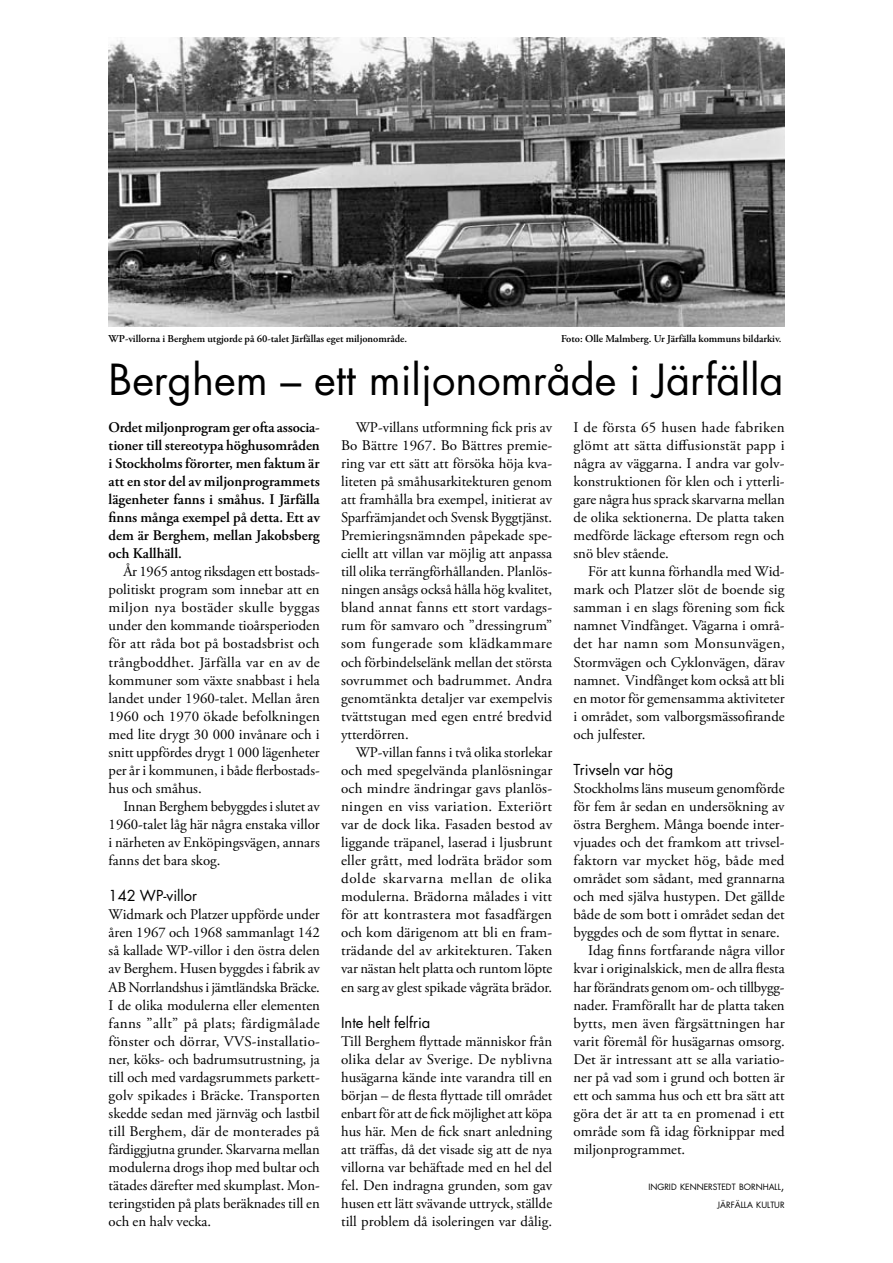
<style>
.page{position:relative;width:893px;height:1263px;background:#fff}
.page>*{position:absolute;margin:0;border:0;box-sizing:border-box;transform-origin:0 0}
.t1{font:41.7px "Futura Std";color:#000}
.t2{font:14.7px/18px "Adobe Garamond Pro";color:#000}
.t3{font:600 14.7px "Adobe Garamond Pro";color:#000}
.t4{font:14.7px "Adobe Garamond Pro";letter-spacing:.02em;color:#000}
.t5{font:14.7px "Adobe Garamond Pro";letter-spacing:.025em;color:#000}
.t6{font:14.7px "Adobe Garamond Pro";letter-spacing:.04em;color:#000}
.t7{font:14.7px "Adobe Garamond Pro";letter-spacing:.03em;color:#000}
.t8{font:14.7px "Futura Std";color:#000}
.t9{font:600 10.5px "Adobe Garamond Pro";color:#000}
.t10{font:8.4px/18px "Futura Std";color:#000;text-align:right}
.s1{font-family:"Futura Std"}
.s2{font-size:12px}
</style>
<div class="page">
<img style="left:109px;top:38px;width:676px;height:288px">
<p class="t9" style="left:109px;top:332px;width:300px">WP-villorna i Berghem utgjorde på 60-talet Järfällas eget miljonområde.</p>
<p class="t9" style="left:561px;top:332px;width:222px">Foto: Olle Malmberg. Ur Järfälla kommuns bildarkiv.</p>
<p class="t1" style="left:109px;top:353px;width:676px">Berghem – ett miljonområde i Järfälla</p>
<p class="t3" style="left:109px;top:419px;width:213px">Ordet miljonprogram ger ofta associa-</p>
<p class="t3" style="left:109px;top:437px;width:213px">tioner till stereotypa höghusområden</p>
<p class="t3" style="left:109px;top:455px;width:212px">i Stockholms förorter, men faktum är</p>
<p class="t3" style="left:109px;top:473px;width:213px">att en stor del av miljonprogrammets</p>
<p class="t3" style="left:109px;top:491px;width:213px">lägenheter fanns i småhus. I Järfälla</p>
<p class="t3" style="left:109px;top:509px;width:213px">finns många exempel på detta. Ett av</p>
<p class="t3" style="left:109px;top:527px;width:213px">dem är Berghem, mellan Jakobsberg</p>
<p class="t3" style="left:109px;top:545px;width:75px">och Kallhäll.</p>
<p class="t2" style="left:123px;top:563px;width:198px">År 1965 antog riksdagen ett bostads-</p>
<p class="t2" style="left:109px;top:581px;width:213px">politiskt program som innebar att en</p>
<p class="t5" style="left:109px;top:599px;width:213px">miljon nya bostäder skulle byggas</p>
<p class="t2" style="left:109px;top:617px;width:213px">under den kommande tioårsperioden</p>
<p class="t2" style="left:109px;top:635px;width:212px">för att råda bot på bostadsbrist och</p>
<p class="t4" style="left:109px;top:653px;width:213px">trångboddhet. Järfälla var en av de</p>
<p class="t2" style="left:109px;top:671px;width:213px">kommuner som växte snabbast i hela</p>
<p class="t2" style="left:109px;top:689px;width:213px">landet under 1960-talet. Mellan åren</p>
<p class="t2" style="left:109px;top:707px;width:213px">1960 och 1970 ökade befolkningen</p>
<p class="t2" style="left:109px;top:726px;width:212px">med lite drygt 30 000 invånare och i</p>
<p class="t2" style="left:109px;top:744px;width:213px">snitt uppfördes drygt 1 000 lägenheter</p>
<p class="t2" style="left:109px;top:762px;width:213px">per år i kommunen, i både flerbostads-</p>
<p class="t2" style="left:109px;top:780px;width:95px">hus och småhus.</p>
<p class="t2" style="left:123px;top:798px;width:198px">Innan Berghem bebyggdes i slutet av</p>
<p class="t2" style="left:109px;top:816px;width:213px">1960-talet låg här några enstaka villor</p>
<p class="t2" style="left:109px;top:834px;width:213px">i närheten av Enköpingsvägen, annars</p>
<p class="t2" style="left:109px;top:852px;width:113px">fanns det bara skog.</p>
<p class="t2" style="left:109px;top:888px;width:213px"><span class="s1">142 WP-villor<br></span>Widmark och Platzer uppförde under åren 1967 och 1968 sammanlagt 142 så kallade WP-villor i den östra delen av Berghem. Husen byggdes i fabrik av AB Norrlandshus i jämtländska Bräcke.<br>I de olika modulerna eller elementen fanns ”allt” på plats; färdigmålade fönster och dörrar, VVS-installatio&shy;ner, köks- och badrumsutrustning, ja till och med vardagsrummets parkett&shy;golv spikades i Bräcke. Transporten skedde sedan med järnväg och lastbil till Berghem, där de monterades på färdiggjutna grunder. Skarvarna mellan modulerna drogs ihop med bultar och tätades därefter med skumplast. Mon&shy;teringstiden på plats beräknades till en och en halv vecka.</p>
<p class="t2" style="left:356px;top:419px;width:198px">WP-villans utformning fick pris av</p>
<p class="t2" style="left:341px;top:437px;width:213px">Bo Bättre 1967. Bo Bättres premie-</p>
<p class="t2" style="left:341px;top:455px;width:213px">ring var ett sätt att försöka höja kva-</p>
<p class="t2" style="left:341px;top:473px;width:213px">liteten på småhusarkitekturen genom</p>
<p class="t2" style="left:341px;top:491px;width:213px">att framhålla bra exempel, initierat av</p>
<p class="t2" style="left:341px;top:509px;width:212px">Sparfrämjandet och Svensk Byggtjänst.</p>
<p class="t2" style="left:341px;top:527px;width:213px">Premieringsnämnden påpekade spe-</p>
<p class="t2" style="left:341px;top:545px;width:212px">ciellt att villan var möjlig att anpassa</p>
<p class="t2" style="left:341px;top:563px;width:213px">till olika terrängförhållanden. Planlös-</p>
<p class="t2" style="left:341px;top:581px;width:213px">ningen ansågs också hålla hög kvalitet,</p>
<p class="t2" style="left:341px;top:599px;width:213px">bland annat fanns ett stort vardags-</p>
<p class="t2" style="left:341px;top:617px;width:213px">rum för samvaro och ”dressingrum”</p>
<p class="t7" style="left:341px;top:635px;width:212px">som fungerade som klädkammare</p>
<p class="t2" style="left:341px;top:653px;width:213px">och förbindelselänk mellan det största</p>
<p class="t2" style="left:341px;top:671px;width:213px">sovrummet och badrummet. Andra</p>
<p class="t2" style="left:341px;top:689px;width:213px">genomtänkta detaljer var exempelvis</p>
<p class="t2" style="left:341px;top:707px;width:212px">tvättstugan med egen entré bredvid</p>
<p class="t2" style="left:341px;top:726px;width:69px">ytterdörren.</p>
<p class="t2" style="left:356px;top:744px;width:198px">WP-villan fanns i två olika storlekar</p>
<p class="t2" style="left:341px;top:762px;width:213px">och med spegelvända planlösningar</p>
<p class="t2" style="left:341px;top:780px;width:213px">och mindre ändringar gavs planlös-</p>
<p class="t4" style="left:341px;top:797px;width:213px">ningen en viss variation. Exteriört</p>
<p class="t2" style="left:341px;top:816px;width:213px">var de dock lika. Fasaden bestod av</p>
<p class="t2" style="left:341px;top:834px;width:213px">liggande träpanel, laserad i ljusbrunt</p>
<p class="t2" style="left:341px;top:852px;width:213px">eller grått, med lodräta brädor som</p>
<p class="t6" style="left:341px;top:870px;width:212px">dolde skarvarna mellan de olika</p>
<p class="t2" style="left:341px;top:888px;width:213px">modulerna. Brädorna målades i vitt</p>
<p class="t2" style="left:341px;top:906px;width:212px">för att kontrastera mot fasadfärgen</p>
<p class="t2" style="left:341px;top:924px;width:213px">och kom därigenom att bli en fram-</p>
<p class="t2" style="left:341px;top:942px;width:213px">trädande del av arkitekturen. Taken</p>
<p class="t2" style="left:341px;top:960px;width:213px">var nästan helt platta och runtom löpte</p>
<p class="t2" style="left:341px;top:978px;width:213px">en sarg av glest spikade vågräta brädor.</p>
<p class="t2" style="left:341px;top:1014px;width:213px"><span class="s1">Inte helt felfria<br></span>Till Berghem flyttade människor från olika delar av Sverige. De nyblivna husägarna kände inte varandra till en början – de flesta flyttade till området enbart för att de fick möjlighet att köpa hus här. Men de fick snart anledning att träffas, då det visade sig att de nya villorna var behäftade med en hel del fel. Den indragna grunden, som gav husen ett lätt svävande uttryck, ställde till problem då isoleringen var dålig.</p>
<p class="t4" style="left:573px;top:418px;width:213px">I de första 65 husen hade fabriken</p>
<p class="t2" style="left:573px;top:437px;width:213px">glömt att sätta diffusionstät papp i</p>
<p class="t2" style="left:573px;top:455px;width:213px">några av väggarna. I andra var golv-</p>
<p class="t2" style="left:573px;top:473px;width:213px">konstruktionen för klen och i ytterli-</p>
<p class="t2" style="left:573px;top:491px;width:213px">gare några hus sprack skarvarna mellan</p>
<p class="t2" style="left:573px;top:509px;width:212px">de olika sektionerna. De platta taken</p>
<p class="t2" style="left:573px;top:527px;width:213px">medförde läckage eftersom regn och</p>
<p class="t2" style="left:573px;top:545px;width:97px">snö blev stående.</p>
<p class="t2" style="left:588px;top:563px;width:198px">För att kunna förhandla med Wid-</p>
<p class="t2" style="left:573px;top:581px;width:213px">mark och Platzer slöt de boende sig</p>
<p class="t2" style="left:573px;top:599px;width:213px">samman i en slags förening som fick</p>
<p class="t2" style="left:573px;top:617px;width:213px">namnet Vindfånget. Vägarna i områ-</p>
<p class="t5" style="left:573px;top:635px;width:213px">det har namn som Monsunvägen,</p>
<p class="t2" style="left:573px;top:653px;width:213px">Stormvägen och Cyklonvägen, därav</p>
<p class="t2" style="left:573px;top:671px;width:213px">namnet. Vindfånget kom också att bli</p>
<p class="t2" style="left:573px;top:689px;width:213px">en motor för gemensamma aktiviteter</p>
<p class="t2" style="left:573px;top:707px;width:213px">i området, som valborgsmässofirande</p>
<p class="t2" style="left:573px;top:726px;width:73px">och julfester.</p>
<p class="t8" style="left:573px;top:760px;width:101px">Trivseln var hög</p>
<p class="t2" style="left:573px;top:780px;width:212px">Stockholms läns museum genomförde</p>
<p class="t2" style="left:573px;top:798px;width:213px">för fem år sedan en undersökning av</p>
<p class="t2" style="left:573px;top:816px;width:213px">östra Berghem. Många boende inter-</p>
<p class="t2" style="left:573px;top:834px;width:213px">vjuades och det framkom att trivsel-</p>
<p class="t4" style="left:573px;top:852px;width:213px">faktorn var mycket hög, både med</p>
<p class="t2" style="left:573px;top:870px;width:213px">området som sådant, med grannarna</p>
<p class="t2" style="left:573px;top:888px;width:213px">och med själva hustypen. Det gällde</p>
<p class="t2" style="left:573px;top:906px;width:213px">både de som bott i området sedan det</p>
<p class="t2" style="left:573px;top:924px;width:208px">byggdes och de som flyttat in senare.</p>
<p class="t2" style="left:588px;top:942px;width:198px">Idag finns fortfarande några villor</p>
<p class="t2" style="left:573px;top:960px;width:213px">kvar i originalskick, men de allra flesta</p>
<p class="t2" style="left:573px;top:978px;width:213px">har förändrats genom om- och tillbygg-</p>
<p class="t2" style="left:573px;top:996px;width:213px">nader. Framförallt har de platta taken</p>
<p class="t2" style="left:573px;top:1014px;width:213px">bytts, men även färgsättningen har</p>
<p class="t2" style="left:573px;top:1032px;width:213px">varit föremål för husägarnas omsorg.</p>
<p class="t2" style="left:573px;top:1050px;width:213px">Det är intressant att se alla variatio-</p>
<p class="t2" style="left:573px;top:1069px;width:213px">ner på vad som i grund och botten är</p>
<p class="t2" style="left:573px;top:1087px;width:213px">ett och samma hus och ett bra sätt att</p>
<p class="t2" style="left:573px;top:1105px;width:212px">göra det är att ta en promenad i ett</p>
<p class="t2" style="left:573px;top:1123px;width:213px">område som få idag förknippar med</p>
<p class="t2" style="left:573px;top:1141px;width:113px">miljonprogrammet.</p>
<p class="t10" style="left:648px;top:1178px;width:138px">ingrid kennerstedt bornhall<span class="s2">, </span>järfälla kultur</p>
</div>
